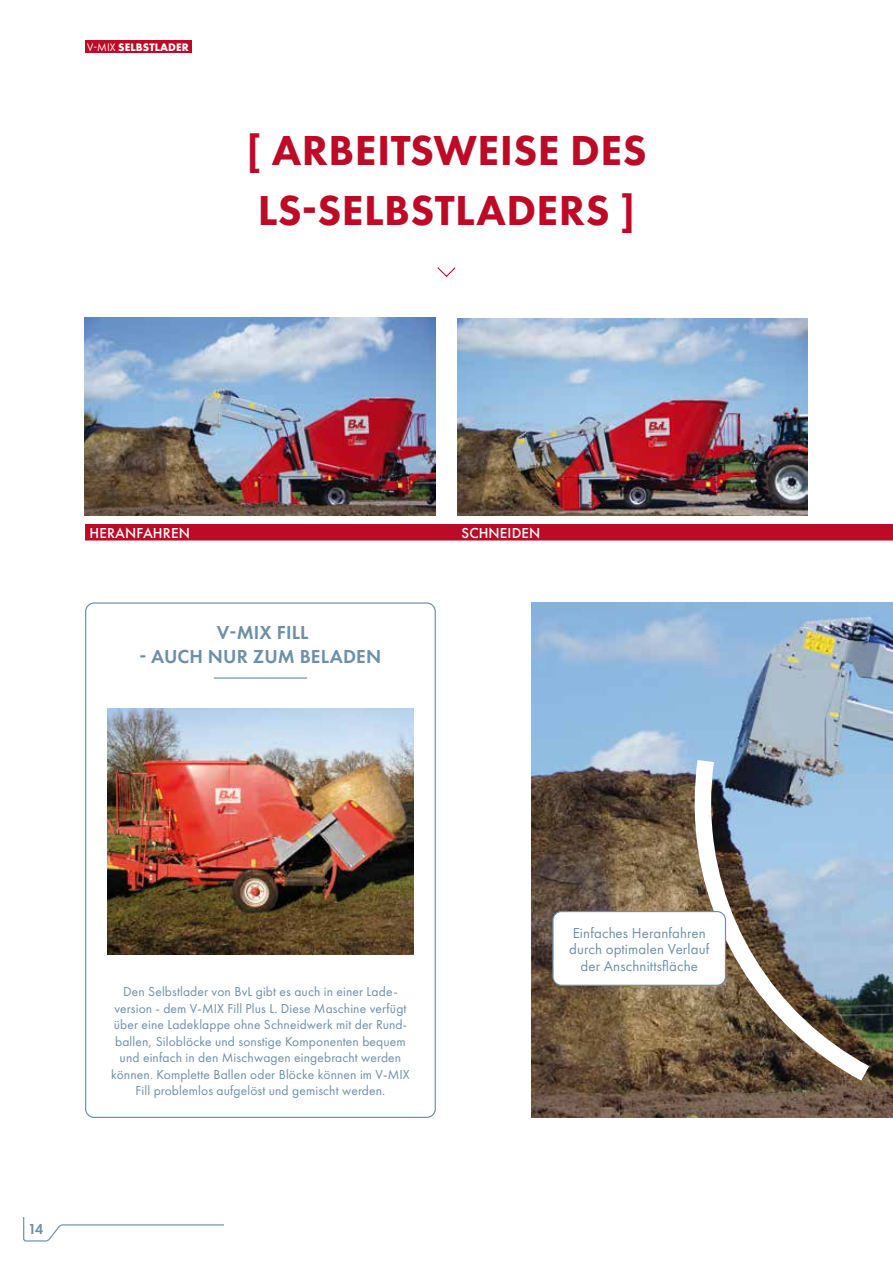
<style>
.page{position:relative;width:893px;height:1263px;background:#fff}
.page>*{position:absolute;margin:0;border:0;box-sizing:border-box;transform-origin:0 0}
.t1{font:800 43.5px/60px "Futura PT";letter-spacing:.01em;color:#bd0a26}
.t2{font:600 19.5px "Futura PT";letter-spacing:.01em;color:#6e90a6}
.t3{font:15px/16.5px "Futura PT";letter-spacing:.01em;color:#6e90a6;text-align:center}
.t4{font:500 15px "Futura PT";letter-spacing:.01em;color:#fff}
.t5{font:600 15px "Futura PT";color:#6e90a6}
.t6{font:13.5px/16.5px "Futura PT";letter-spacing:.01em;color:#6e90a6;text-align:center}
.t7{font:700 11.25px "Futura PT";letter-spacing:.01em;color:#fff}
.s1{font-weight:400}
</style>
<div class="page">
<img style="left:107px;top:708px;width:306px;height:247px">
<img style="left:84px;top:318px;width:352px;height:198px">
<img style="left:457px;top:318px;width:351px;height:198px">
<svg style="left:437px;top:267px;width:19px;height:10px"></svg>
<img style="left:531px;top:602px;width:362px;height:516px">
<div style="left:85px;top:524px;width:808px;height:16px;background:#bd0a26"></div>
<hr style="left:214px;top:677px;width:93px;height:2px;background:#6e90a6">
<img style="left:686px;top:742px;width:201px;height:354px">
<div style="left:553px;top:911px;width:172px;height:74px;background:#fff;border-radius:9px"></div>
<div style="left:552px;top:911px;width:174px;height:75px;border:1px solid #6e90a6;border-radius:9px"></div>
<svg style="left:23px;top:1217px;width:201px;height:25px"></svg>
<div style="left:85px;top:40px;width:106px;height:13px;background:#bd0a26"></div>
<p class="t7" style="left:87px;top:40px;width:103px"><span class="s1">V-MIX</span> SELBSTLADER</p>
<h1 class="t1" style="left:246px;top:120px;width:402px">[ ARBEITSWEISE DES<br>LS-SELBSTLADERS ]</h1>
<p class="t4" style="left:89px;top:524px;width:102px">HERANFAHREN</p>
<p class="t4" style="left:461px;top:524px;width:80px">SCHNEIDEN</p>
<h2 class="t2" style="left:217px;top:620px;width:93px">V-MIX FILL</h2>
<h2 class="t2" style="left:139px;top:644px;width:243px">- AUCH NUR ZUM BELADEN</h2>
<p class="t5" style="left:28px;top:1219px;width:17px">14</p>
<p class="t6" style="left:111px;top:983px;width:300px">Den Selbstlader von BvL gibt es auch in einer Lade&shy;version - dem V-MIX Fill Plus L. Diese Maschine verfügt über eine Ladeklappe ohne Schneidwerk mit der Rund&shy;ballen, Siloblöcke und sonstige Komponenten bequem und einfach in den Mischwagen eingebracht werden können. Komplette Ballen oder Blöcke können im V-MIX Fill problemlos aufgelöst und gemischt werden.</p>
<p class="t3" style="left:569px;top:924px;width:142px">Einfaches Heranfahren durch optimalen Verlauf der Anschnittsfläche</p>
</div>
